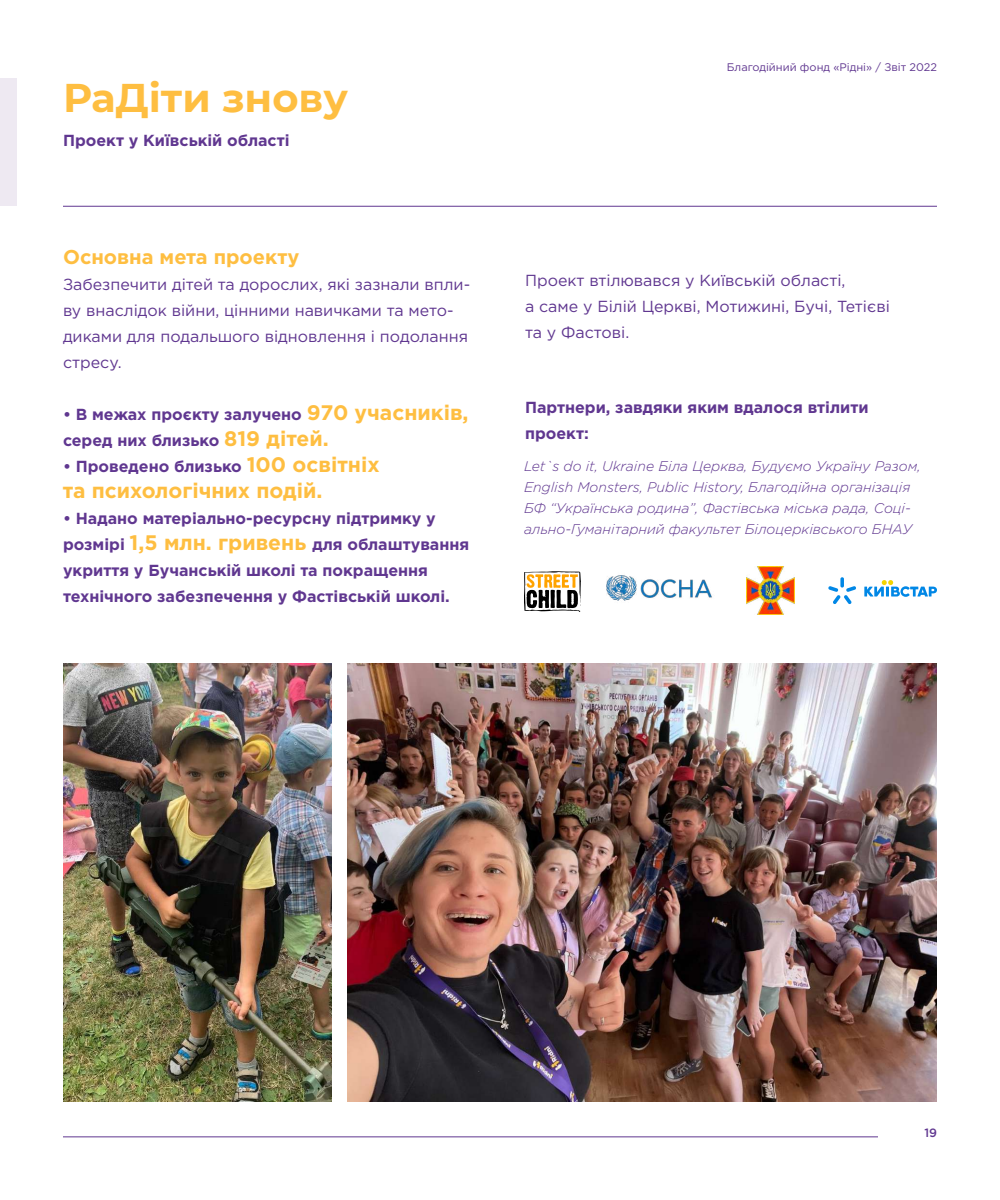
<style>
.page{position:relative;width:1000px;height:1200px;background:#fff}
.page>*{position:absolute;margin:0;border:0;box-sizing:border-box;transform-origin:0 0}
.t1{font:700 40px "Montserrat";color:#febe41}
.t2{font:700 21px "Gotham Pro";color:#febe41}
.t3{font:700 20px "Gotham Pro";color:#febe41}
.t4{font:700 16px/26px "Gotham Pro";color:#603790}
.t5{font:16px/26px "Gotham Pro";color:#603790}
.t6{font:italic 300 14px/21px "Gotham Pro";color:#603790}
.t7{font:500 12px "Gotham Pro";color:#603790}
.t8{font:11px "Gotham Pro";color:#603790}
.s1{font-size:21px;color:#febe41}
</style>
<div class="page">
<hr style="left:63px;top:1137px;width:815px;height:1px;background:#603790">
<div style="left:0;top:78px;width:17px;height:128px;background:#eee9f2"></div>
<hr style="left:63px;top:206px;width:874px;height:1px;background:#603790">
<img style="left:63px;top:664px;width:269px;height:437px">
<img style="left:347px;top:663px;width:590px;height:438px">
<svg style="left:864px;top:580px;width:73px;height:17px"></svg>
<svg style="left:828px;top:577px;width:28px;height:27px"></svg>
<svg style="left:524px;top:571px;width:57px;height:41px"></svg>
<img style="left:746px;top:567px;width:48px;height:48px">
<img style="left:606px;top:575px;width:106px;height:26px">
<h1 class="t1" style="left:63px;top:69px;width:286px">РаДіти знову</h1>
<p class="t4" style="left:63px;top:127px;width:228px">Проект у Київській області</p>
<p class="t3" style="left:63px;top:245px;width:238px">Основна мета проекту</p>
<p class="t5" style="left:63px;top:271px;width:409px">Забезпечити дітей та дорослих, які зазнали впли&shy;ву внаслідок війни, цінними навичками та мето&shy;диками для подальшого відновлення і подолання стресу.</p>
<p class="t4" style="left:63px;top:401px;width:407px">• В межах проєкту залучено <span class="s1">970 учасників, </span>серед них близько <span class="s1">819 дітей.</span></p>
<p class="t4" style="left:63px;top:453px;width:318px">• Проведено близько <span class="s1">100 освітніх</span></p>
<h2 class="t2" style="left:63px;top:478px;width:261px">та психологічних подій.</h2>
<p class="t4" style="left:63px;top:505px;width:408px">• Надано матеріально-ресурсну підтримку у розмірі <span class="s1">1,5 млн. гривень</span> для облаштування укриття у Бучанській школі та покращення технічного забезпечення у Фастівській школі.</p>
<p class="t8" style="left:727px;top:61px;width:212px">Благодійний фонд «Рідні» / Звіт 2022</p>
<p class="t5" style="left:525px;top:267px;width:366px">Проект втілювався у Київській області,<br>а саме у Білій Церкві, Мотижині, Бучі, Тетієві та у Фастові.</p>
<p class="t4" style="left:525px;top:394px;width:345px">Партнери, завдяки яким вдалося втілити проект:</p>
<p class="t6" style="left:524px;top:456px;width:398px">Let`s do it, Ukraine Біла Церква, Будуємо Україну Разом, English Monsters, Public History, Благодійна організація БФ “Українська родина”, Фастівська міська рада, Соці&shy;ально-Гуманітарний факультет Білоцерківського БНАУ</p>
<p class="t7" style="left:924px;top:1126px;width:14px">19</p>
</div>
